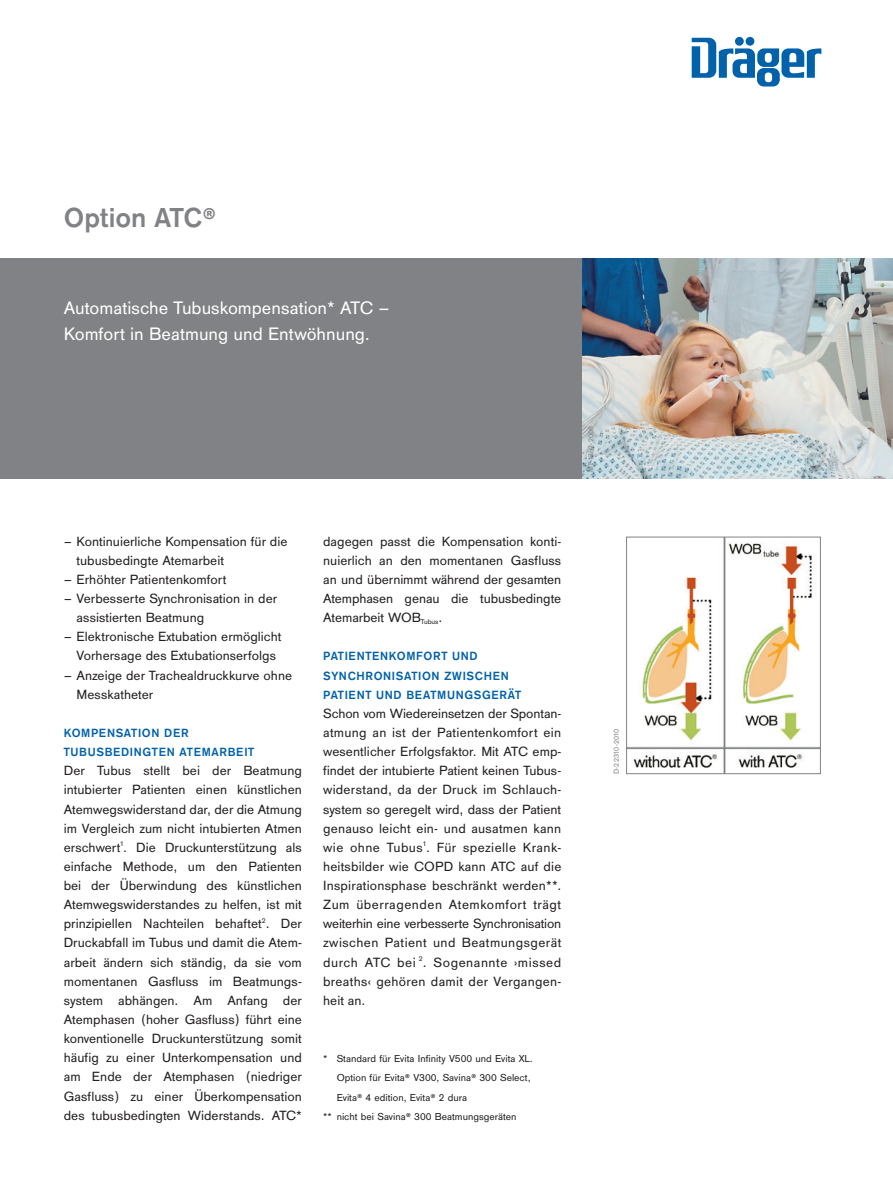
<style>
.page{position:relative;width:893px;height:1191px;background:#fff}
.page>*{position:absolute;margin:0;border:0;box-sizing:border-box;transform-origin:0 0}
.Titel{font:700 28.5px "Draeger Sans";color:#808285}
.Introductory_text{font:18.75px/25.5px "Draeger Sans";color:#fff}
.Fließtext_DraeSansRe{font:13.8px/19.2px "Draeger Sans";color:#231f20}
.Body_text_DraeSansRe{font:13.8px/19.2px "Draeger Sans";letter-spacing:.02em;color:#231f20;text-align:justify}
.Subheading_1{font:700 12.3px/19.2px "Draeger Sans";letter-spacing:.05em;color:#0161aa}
.Fußnote{font:10.5px/19.2px "Draeger Sans";color:#231f20}
.Image_number_white{font:7.5px "Draeger Sans";letter-spacing:.025em;color:#808285}
</style>
<div class="page">
<div style="left:0;top:258px;width:625px;height:220px;background:#808285"></div>
<img style="left:628px;top:539px;width:191px;height:233px">
<div style="left:626px;top:537px;width:195px;height:237px;border:1px solid #808285"></div>
<svg style="left:692px;top:38px;width:129px;height:48px"></svg>
<img style="left:583px;top:258px;width:310px;height:220px">
<p class="Titel" style="left:64px;top:198px;width:154px">Option ATC®</p>
<p class="Introductory_text" style="left:64px;top:294px;width:327px">Automatische Tubuskompensation* ATC –<br>Komfort in Beatmung und Entwöhnung.</p>
<p class="Fließtext_DraeSansRe" style="left:77px;top:530px;width:212px;text-indent:-13px">– Kontinuierliche Kompensation für die tubusbedingte Atemarbeit</p>
<p class="Fließtext_DraeSansRe" style="left:64px;top:569px;width:164px">– Erhöhter Patientenkomfort</p>
<p class="Fließtext_DraeSansRe" style="left:77px;top:588px;width:202px;text-indent:-13px">– Verbesserte Synchronisation in der assistierten Beatmung</p>
<p class="Fließtext_DraeSansRe" style="left:64px;top:626px;width:219px;text-align:center">– Elektronische Extubation ermöglicht<br>Vorhersage des Extubationserfolgs</p>
<p class="Fließtext_DraeSansRe" style="left:77px;top:664px;width:217px;text-indent:-13px">– Anzeige der Trachealdruckkurve ohne<br>Messkatheter</p>
<p class="Subheading_1" style="left:64px;top:722px;width:192px">KOMPENSATION DER<br>TUBUSBEDINGTEN ATEMARBEIT</p>
<p class="Fließtext_DraeSansRe" style="left:64px;top:760px;width:240px;text-align:justify">Der Tubus stellt bei der Beatmung intubierter Patienten einen künstlichen Atemwegswiderstand dar, der die Atmung im Vergleich zum nicht intubierten Atmen erschwert<sup>1</sup>. Die Druckunterstützung als einfache Methode, um den Patienten bei der Überwindung des künstlichen Atemwegswiderstandes zu helfen, ist mit prinzipiellen Nachteilen behaftet<sup>2</sup>. Der Druckabfall im Tubus und damit die Atem&shy;arbeit ändern sich ständig, da sie vom momentanen Gasfluss im Beatmungs&shy;system abhängen. Am Anfang der Atemphasen (hoher Gasfluss) führt eine konventionelle Druckunterstützung somit häufig zu einer Unterkompensation und am Ende der Atemphasen (niedriger Gasfluss) zu einer Überkompensation des tubusbedingten Widerstands. ATC*</p>
<p class="Fließtext_DraeSansRe" style="left:323px;top:530px;width:240px;text-align:justify">dagegen passt die Kompensation konti&shy;nuierlich an den momentanen Gasfluss an und übernimmt während der gesamten Atemphasen genau die tubusbedingte Atemarbeit WOB<sub>Tubus</sub>.</p>
<p class="Subheading_1" style="left:323px;top:646px;width:199px">PATIENTENKOMFORT UND<br>SYNCHRONISATION ZWISCHEN<br>PATIENT UND BEATMUNGSGERÄT</p>
<p class="Body_text_DraeSansRe" style="left:323px;top:703px;width:240px">Schon vom Wiedereinsetzen der Spontan&shy;atmung an ist der Patientenkomfort ein wesentlicher Erfolgsfaktor. Mit ATC emp&shy;findet der intubierte Patient keinen Tubus&shy;widerstand, da der Druck im Schlauch&shy;system so geregelt wird, dass der Patient genauso leicht ein- und ausatmen kann wie ohne Tubus<sup>1</sup>. Für spezielle Krank&shy;heitsbilder wie COPD kann ATC auf die Inspirationsphase beschränkt werden**.<br>Zum überragenden Atemkomfort trägt weiterhin eine verbesserte Synchronisation zwischen Patient und Beatmungsgerät durch ATC bei <sup>2</sup>. Sogenannte ›missed breaths‹ gehören damit der Vergangen&shy;heit an.</p>
<p class="Fußnote" style="left:337px;top:1048px;width:198px;text-indent:-14px">* Standard für Evita Infinity V500 und Evita XL.<br>Option für Evita® V300, Savina® 300 Select,<br>Evita® 4 edition, Evita® 2 dura</p>
<p class="Fußnote" style="left:323px;top:1106px;width:195px">** nicht bei Savina® 300 Beatmungsgeräten</p>
<p class="Image_number_white" style="left:586px;top:472px;width:48px;rotate:-90deg">MT-1782-2008</p>
<p class="Image_number_white" style="left:611px;top:774px;width:47px;rotate:-90deg">D-22310-2010</p>
</div>
